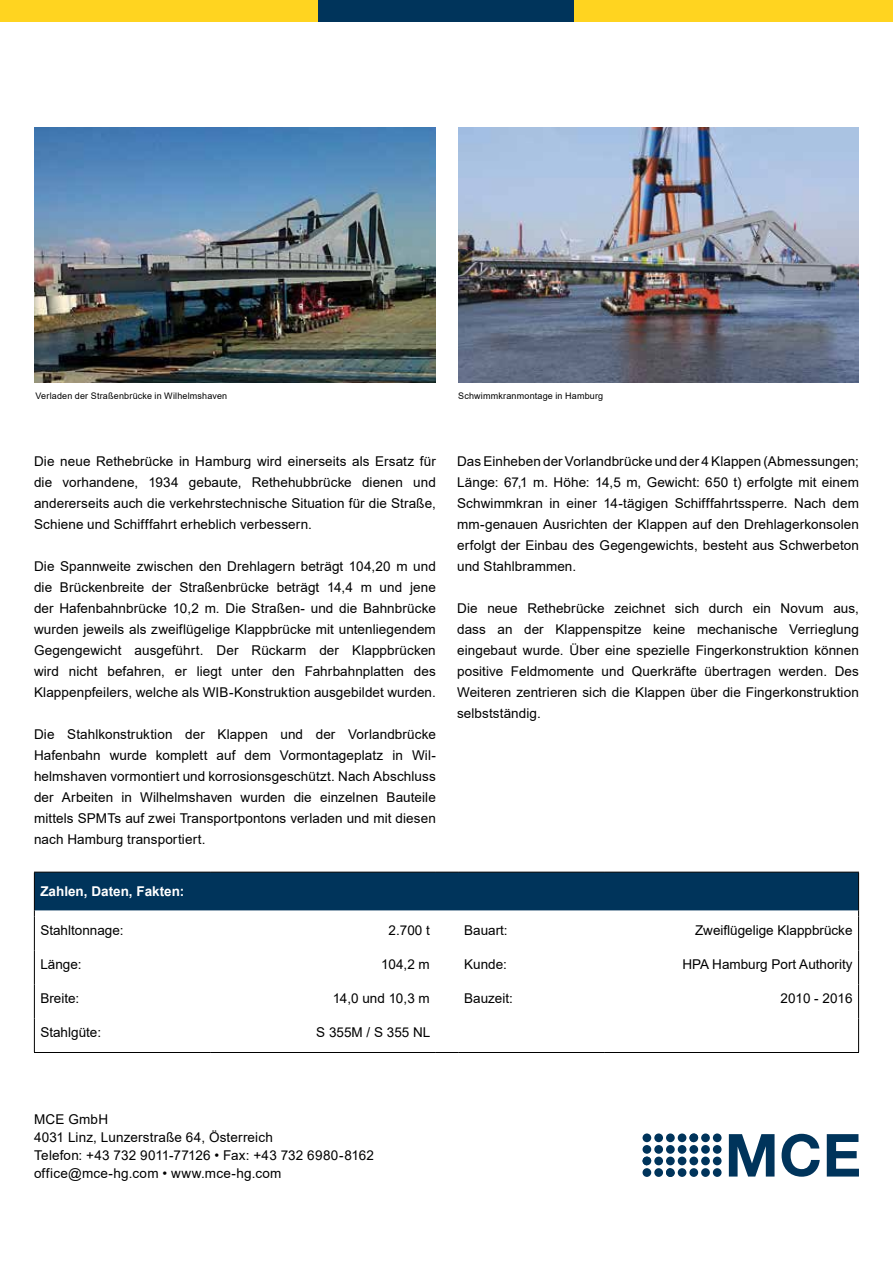
<style>
.page{position:relative;width:893px;height:1263px;background:#fff}
.page>*{position:absolute;margin:0;border:0;box-sizing:border-box;transform-origin:0 0}
.t1{font:13.5px/21px "Arial";letter-spacing:.005em;color:#000;text-align:justify}
.t2{font:700 13.5px "Arial";color:#fff}
.t3{font:9px "Arial";letter-spacing:.02em;color:#000}
</style>
<div class="page">
<svg style="left:729px;top:1134px;width:45px;height:42px"></svg>
<svg style="left:782px;top:1134px;width:38px;height:43px"></svg>
<svg style="left:827px;top:1134px;width:32px;height:42px"></svg>
<div style="left:642px;top:1133px;width:9px;height:9px;background:#00345b;border-radius:50%"></div>
<div style="left:654px;top:1133px;width:9px;height:9px;background:#00345b;border-radius:50%"></div>
<div style="left:666px;top:1133px;width:9px;height:9px;background:#00345b;border-radius:50%"></div>
<div style="left:678px;top:1133px;width:8px;height:9px;background:#00345b;border-radius:50%"></div>
<svg style="left:689px;top:1133px;width:9px;height:9px"></svg>
<div style="left:701px;top:1133px;width:9px;height:9px;background:#00345b;border-radius:50%"></div>
<div style="left:713px;top:1133px;width:9px;height:9px;background:#00345b;border-radius:50%"></div>
<div style="left:642px;top:1145px;width:9px;height:9px;background:#00345b;border-radius:50%"></div>
<div style="left:654px;top:1145px;width:9px;height:9px;background:#00345b;border-radius:50%"></div>
<div style="left:666px;top:1145px;width:9px;height:9px;background:#00345b;border-radius:50%"></div>
<div style="left:678px;top:1145px;width:8px;height:9px;background:#00345b;border-radius:50%"></div>
<div style="left:689px;top:1145px;width:9px;height:9px;background:#00345b;border-radius:50%"></div>
<div style="left:701px;top:1145px;width:9px;height:9px;background:#00345b;border-radius:50%"></div>
<div style="left:713px;top:1145px;width:9px;height:9px;background:#00345b;border-radius:50%"></div>
<svg style="left:643px;top:1156px;width:8px;height:9px"></svg>
<div style="left:654px;top:1156px;width:9px;height:9px;background:#00345b;border-radius:50%"></div>
<div style="left:666px;top:1156px;width:9px;height:9px;background:#00345b;border-radius:50%"></div>
<div style="left:678px;top:1156px;width:8px;height:9px;background:#00345b;border-radius:50%"></div>
<div style="left:689px;top:1156px;width:9px;height:9px;background:#00345b;border-radius:50%"></div>
<svg style="left:701px;top:1156px;width:9px;height:9px"></svg>
<div style="left:713px;top:1156px;width:9px;height:9px;background:#00345b;border-radius:50%"></div>
<div style="left:642px;top:1168px;width:9px;height:9px;background:#00345b;border-radius:50%"></div>
<div style="left:654px;top:1168px;width:9px;height:9px;background:#00345b;border-radius:50%"></div>
<svg style="left:666px;top:1168px;width:9px;height:9px"></svg>
<div style="left:678px;top:1168px;width:8px;height:9px;background:#00345b;border-radius:50%"></div>
<div style="left:689px;top:1168px;width:9px;height:9px;background:#00345b;border-radius:50%"></div>
<div style="left:701px;top:1168px;width:9px;height:9px;background:#00345b;border-radius:50%"></div>
<div style="left:713px;top:1168px;width:9px;height:9px;background:#00345b;border-radius:50%"></div>
<img style="left:34px;top:128px;width:402px;height:255px">
<img style="left:458px;top:128px;width:401px;height:255px">
<hr style="left:858px;top:916px;width:1px;height:34px;background:#000">
<hr style="left:34px;top:950px;width:1px;height:34px;background:#000">
<hr style="left:858px;top:950px;width:1px;height:34px;background:#000">
<hr style="left:34px;top:984px;width:1px;height:34px;background:#000">
<hr style="left:858px;top:984px;width:1px;height:34px;background:#000">
<hr style="left:34px;top:1052px;width:176px;height:1px;background:#000">
<hr style="left:210px;top:1052px;width:226px;height:1px;background:#000">
<hr style="left:34px;top:1018px;width:1px;height:34px;background:#000">
<svg style="left:436px;top:1052px;width:22px;height:1px"></svg>
<hr style="left:458px;top:1052px;width:147px;height:1px;background:#000">
<hr style="left:605px;top:1052px;width:254px;height:1px;background:#000">
<hr style="left:858px;top:1018px;width:1px;height:34px;background:#000">
<hr style="left:34px;top:916px;width:1px;height:34px;background:#000">
<svg style="left:34px;top:872px;width:825px;height:44px;background:#204d6e"></svg>
<hr style="left:458px;top:872px;width:147px;height:1px;background:#000">
<hr style="left:605px;top:872px;width:254px;height:1px;background:#000">
<hr style="left:858px;top:872px;width:1px;height:38px;background:#000">
<div style="left:0;top:0;width:319px;height:21px;background:#ffd420"></div>
<div style="left:319px;top:0;width:255px;height:21px;background:#00345b"></div>
<div style="left:574px;top:0;width:319px;height:21px;background:#ffd420"></div>
<p class="t3" style="left:35px;top:390px;width:193px">Verladen der Straßenbrücke in Wilhelmshaven</p>
<p class="t3" style="left:458px;top:390px;width:147px">Schwimmkranmontage in Hamburg</p>
<p class="t1" style="left:34px;top:451px;width:403px">Die neue Rethebrücke in Hamburg wird einerseits als Ersatz für die vorhandene, 1934 gebaute, Rethehubbrücke dienen und andererseits auch die verkehrstechnische Situation für die Straße, Schiene und Schifffahrt erheblich verbessern.</p>
<p class="t1" style="left:34px;top:556px;width:403px">Die Spannweite zwischen den Drehlagern beträgt 104,20 m und die Brückenbreite der Straßenbrücke beträgt 14,4 m und jene der Hafenbahnbrücke 10,2 m. Die Straßen- und die Bahnbrücke wurden jeweils als zweiflügelige Klappbrücke mit untenliegendem Gegengewicht ausgeführt. Der Rückarm der Klappbrücken wird nicht befahren, er liegt unter den Fahrbahnplatten des Klappenpfeilers, welche als WIB-Konstruktion ausgebildet wurden.</p>
<p class="t1" style="left:34px;top:724px;width:403px">Die Stahlkonstruktion der Klappen und der Vorlandbrücke Hafenbahn wurde komplett auf dem Vormontageplatz in Wil&shy;helmshaven vormontiert und korrosionsgeschützt. Nach Abschluss der Arbeiten in Wilhelmshaven wurden die einzelnen Bauteile mittels SPMTs auf zwei Transportpontons verladen und mit diesen nach Hamburg transportiert.</p>
<p class="t1" style="left:457px;top:451px;width:403px">Das Einheben der Vorlandbrücke und der 4 Klappen (Abmessungen; Länge: 67,1 m. Höhe: 14,5 m, Gewicht: 650 t) erfolgte mit einem Schwimmkran in einer 14-tägigen Schifffahrtssperre. Nach dem mm-genauen Ausrichten der Klappen auf den Drehlagerkonsolen erfolgt der Einbau des Gegengewichts, besteht aus Schwerbeton und Stahlbrammen.</p>
<p class="t1" style="left:457px;top:598px;width:403px">Die neue Rethebrücke zeichnet sich durch ein Novum aus, dass an der Klappenspitze keine mechanische Verrieglung eingebaut wurde. Über eine spezielle Fingerkonstruktion können positive Feldmomente und Querkräfte übertragen werden. Des Weiteren zentrieren sich die Klappen über die Fingerkonstruktion selbstständig.</p>
<p class="t2" style="left:40px;top:882px;width:146px">Zahlen, Daten, Fakten:</p>
<p class="t1" style="left:40px;top:919px;width:85px">Stahltonnage:</p>
<p class="t1" style="left:389px;top:919px;width:43px">2.700 t</p>
<p class="t1" style="left:464px;top:919px;width:45px">Bauart:</p>
<p class="t1" style="left:695px;top:919px;width:159px">Zweiflügelige Klappbrücke</p>
<p class="t1" style="left:40px;top:953px;width:43px">Länge:</p>
<p class="t1" style="left:381px;top:953px;width:50px">104,2 m</p>
<p class="t1" style="left:464px;top:953px;width:44px">Kunde:</p>
<p class="t1" style="left:682px;top:953px;width:172px">HPA Hamburg Port Authority</p>
<p class="t1" style="left:40px;top:987px;width:41px">Breite:</p>
<p class="t1" style="left:333px;top:987px;width:99px">14,0 und 10,3 m</p>
<p class="t1" style="left:464px;top:987px;width:50px">Bauzeit:</p>
<p class="t1" style="left:780px;top:987px;width:74px">2010 - 2016</p>
<p class="t1" style="left:40px;top:1021px;width:62px">Stahlgüte:</p>
<p class="t1" style="left:316px;top:1021px;width:116px">S 355M / S 355 NL</p>
<p class="t1" style="left:34px;top:1110px;width:341px;line-height:18px;text-align:left">MCE GmbH<br>4031 Linz, Lunzerstraße 64, Österreich<br>Telefon: +43 732 9011-77126 • Fax: +43 732 6980-8162 office@mce-hg.com • www.mce-hg.com</p>
</div>
